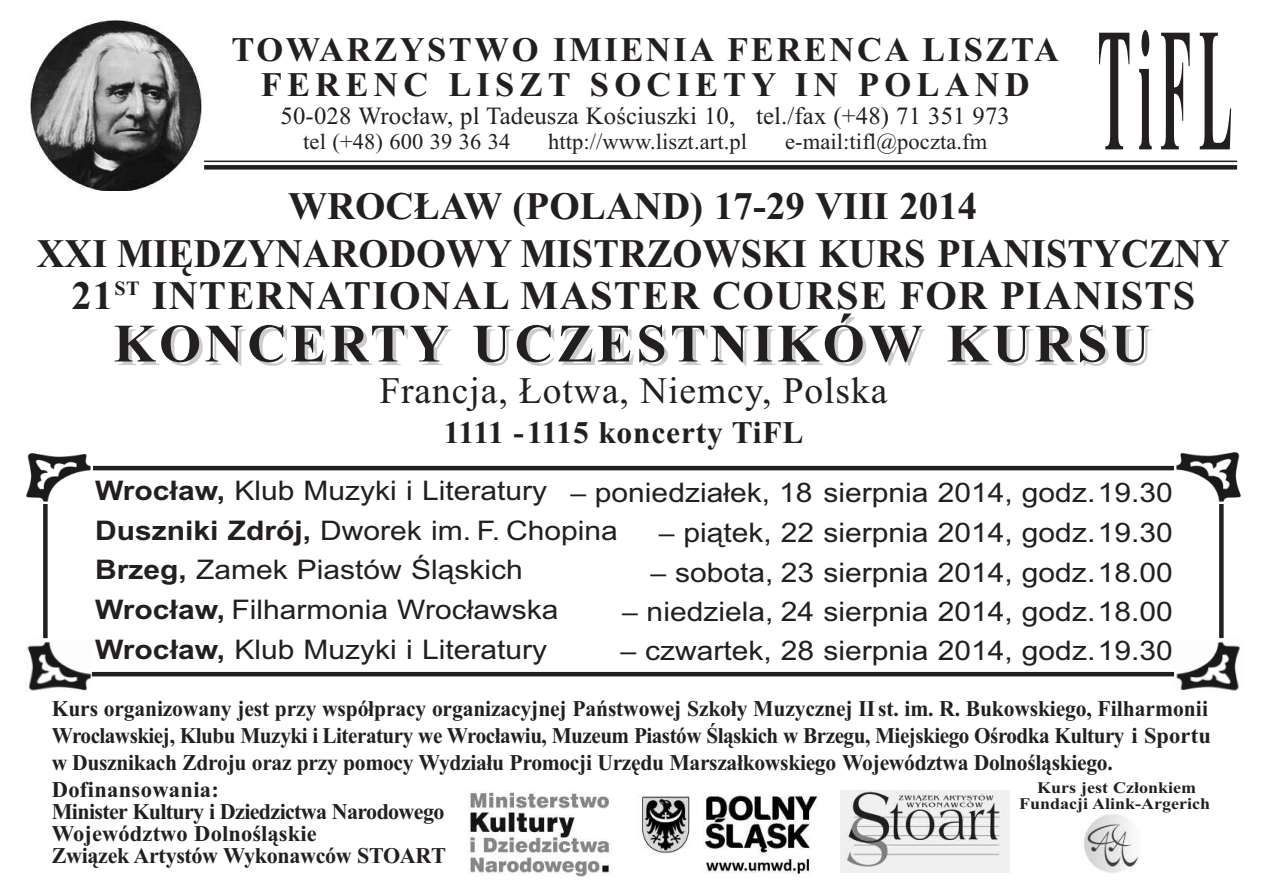
<style>
.page{position:relative;width:1263px;height:893px;background:#fff}
.page>*{position:absolute;margin:0;border:0;box-sizing:border-box;transform-origin:0 0}
.t1{font:700 176.25px "Times New Roman";color:#231f20;scale:.29 1}
.t2{font:700 54px "Times New Roman";letter-spacing:.065em;color:#231f20}
.t3{font:700 40.5px/42px "Times New Roman";color:#231f20;text-align:center;scale:.95 1}
.t4{font:700 39px "Times New Roman";color:#231f20}
.t5{font:37.5px "Times New Roman";letter-spacing:.025em;color:#231f20}
.t6{font:700 34.5px/34.5px "Times New Roman";letter-spacing:.075em;color:#231f20;text-align:center}
.t7{font:700 31.5px "Times New Roman";letter-spacing:.025em;color:#231f20}
.t8{font:27px/39.8px "Arial";color:#231f20;scale:1.11 1}
.t9{font:24.75px "Times New Roman";letter-spacing:.005em;color:#231f20}
.t10{font:700 22.5px/27px "Times New Roman";letter-spacing:-.015em;color:#231f20;scale:.96 1}
.t11{font:700 22.5px/21.8px "Times New Roman";letter-spacing:-.015em;color:#231f20}
.t12{font:22.5px "Times New Roman";letter-spacing:.005em;color:#231f20}
.t13{font:700 16.2px/16.5px "Times New Roman";color:#231f20;text-align:center;scale:1.11 1}
.s1{color:#ccc}
.s2{font-weight:700}
.s3{font-size:25.65px}
</style>
<div class="page">
<div style="left:43px;top:466px;width:1180px;height:210px;border:4px solid #231f20"></div>
<img style="left:1175px;top:638px;width:65px;height:53px">
<img style="left:26px;top:638px;width:66px;height:53px">
<img style="left:31px;top:21px;width:171px;height:170px">
<hr style="left:204px;top:161px;width:1033px;height:1px;background:#231f20">
<div style="left:204px;top:165px;width:1033px;height:5px;background:#231f20"></div>
<div style="left:1174px;top:428px;width:69px;height:75px;background:#fff"></div>
<img style="left:1176px;top:452px;width:65px;height:50px">
<img style="left:26px;top:453px;width:66px;height:51px">
<img style="left:841px;top:791px;width:169px;height:81px">
<img style="left:637px;top:795px;width:181px;height:79px">
<img style="left:468px;top:792px;width:144px;height:84px">
<img style="left:1084px;top:814px;width:56px;height:59px">
<h3 class="t6" style="left:231px;top:32px;width:829px">TOWARZYSTWO IMIENIA FERENCA LISZTA<br>FERENC LISZT SOCIETY IN POLAND</h3>
<p class="t9" style="left:281px;top:101px;width:731px">50-028 Wrocław, pl Tadeusza Kościuszki 10, tel./fax (+48) 71 351 973</p>
<p class="t12" style="left:303px;top:128px;width:209px">tel (+48) 600 39 36 34</p>
<p class="t12" style="left:548px;top:128px;width:201px">http://www.liszt.art.pl</p>
<p class="t12" style="left:785px;top:128px;width:204px">e-mail:tifl@poczta.fm</p>
<h3 class="t4" style="left:288px;top:183px;width:691px">WROCŁAW (POLAND) 17-29 VIII 2014</h3>
<h1 class="t1" style="left:1097px;top:-15px;width:469px">TiFL</h1>
<h3 class="t3" style="left:37px;top:232px;width:1257px">XXI MIĘDZYNARODOWY MISTRZOWSKI KURS PIANISTYCZNY<br>21<sup>ST</sup> INTERNATIONAL MASTER COURSE FOR PIANISTS</h3>
<h2 class="t2" style="left:113px;top:311px;width:1038px">KONCERTY <span class="s1">UCZESTNIKÓW</span> KURSU</h2>
<h3 class="t5" style="left:379px;top:368px;width:509px">Francja, Łotwa, Niemcy, Polska</h3>
<h3 class="t7" style="left:444px;top:414px;width:361px">1111 -1115 koncerty TiFL</h3>
<p class="t8" style="left:95px;top:471px;width:472px"><span class="s2">Wrocław,</span> Klub Muzyki i Literatury <span class="s2">Duszniki Zdrój,</span> Dworek im. F. Chopina <span class="s2">Brzeg,</span> Zamek Piastów Śląskich <span class="s2">Wrocław,</span> Filharmonia Wrocławska <span class="s2">Wrocław,</span> Klub Muzyki i Literatury</p>
<p class="t8" style="left:570px;top:473px;width:544px"><span class="s3">–</span> poniedziałek, 18 sierpnia 2014, godz.19.30</p>
<p class="t8" style="left:659px;top:513px;width:465px"><span class="s3">–</span> piątek, 22 sierpnia 2014, godz.19.30</p>
<p class="t8" style="left:650px;top:552px;width:472px"><span class="s3">–</span> sobota, 23 sierpnia 2014, godz.18.00</p>
<p class="t8" style="left:622px;top:592px;width:498px"><span class="s3">–</span> niedziela, 24 sierpnia 2014, godz.18.00</p>
<p class="t8" style="left:620px;top:631px;width:499px"><span class="s3">–</span> czwartek, 28 sierpnia 2014, godz.19.30</p>
<p class="t10" style="left:52px;top:695px;width:1209px">Kurs organizowany jest przy współpracy organizacyjnej Państwowej Szkoły Muzycznej II st. im. R. Bukowskiego, Filharmonii Wroclawskiej, Klubu Muzyki i Literatury we Wrocławiu, Muzeum Piastów Śląskich w Brzegu, Miejskiego Ośrodka Kultury i Sportu w Dusznikach Zdroju oraz przy pomocy Wydziału Promocji Urzędu Marszałkowskiego Województwa Dolnośląskiego.<br>Dofinansowania:</p>
<p class="t11" style="left:52px;top:800px;width:396px">Minister Kultury i Dziedzictwa Narodowego<br>Województwo Dolnośląskie<br>Związek Artystów Wykonawców STOART</p>
<p class="t13" style="left:1019px;top:779px;width:174px">Kurs jest Członkiem<br>Fundacji Alink-Argerich</p>
</div>
